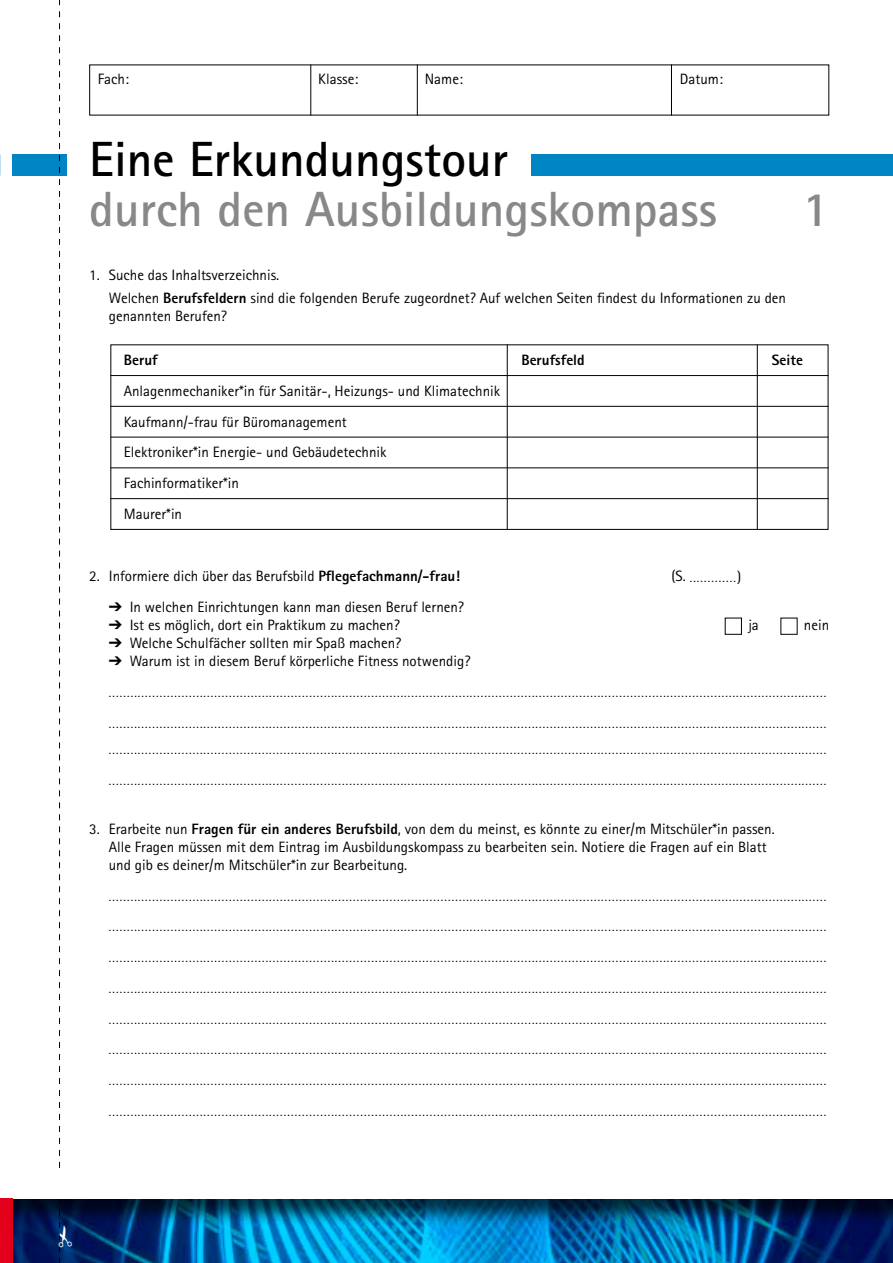
<style>
.page{position:relative;width:893px;height:1263px;background:#fff}
.page>*{position:absolute;margin:0;border:0;box-sizing:border-box;transform-origin:0 0}
.t1{font:700 49.5px "Rotis Sans Serif Pro";color:#87888a}
.t2{font:700 49.5px "Rotis Sans Serif Pro";color:#000}
.t3{font:15px/30.8px "Rotis Sans Serif Pro";color:#000}
.t4{font:800 15px "Rotis Sans Serif Pro";color:#000}
.t5{font:12px "Rotis Sans Serif Pro";color:#000}
.s1{font-weight:800}
.s2{font-size:15px}
</style>
<div class="page">
<img style="left:13px;top:1226px;width:880px;height:37px">
<div style="left:13px;top:155px;width:54px;height:21px;background:#0084c4"></div>
<div style="left:531px;top:155px;width:362px;height:21px;background:#0084c4"></div>
<hr style="left:310px;top:65px;width:1px;height:50px;background:#000">
<hr style="left:417px;top:65px;width:1px;height:50px;background:#000">
<hr style="left:671px;top:65px;width:1px;height:50px;background:#000">
<hr style="left:757px;top:344px;width:1px;height:185px;background:#000">
<hr style="left:507px;top:344px;width:1px;height:185px;background:#000">
<div style="left:110px;top:344px;width:718px;height:186px;border:1px solid #000"></div>
<hr style="left:110px;top:498px;width:718px;height:1px;background:#000">
<hr style="left:110px;top:467px;width:718px;height:1px;background:#000">
<hr style="left:110px;top:406px;width:718px;height:1px;background:#000">
<hr style="left:110px;top:375px;width:718px;height:1px;background:#000">
<hr style="left:110px;top:437px;width:718px;height:1px;background:#000">
<div style="left:725px;top:618px;width:17px;height:17px;border:1px solid #000"></div>
<div style="left:0;top:1169px;width:893px;height:57px;background:#000;opacity:.45"></div>
<div style="left:0;top:1170px;width:893px;height:29px;background:#fff"></div>
<div style="left:0;top:1199px;width:13px;height:64px;background:#e2001a"></div>
<svg style="left:58px;top:0;width:14px;height:1263px"></svg>
<p class="t3" style="left:98px;top:63px;width:33px">Fach:</p>
<p class="t3" style="left:318px;top:63px;width:41px">Klasse:</p>
<p class="t3" style="left:425px;top:63px;width:40px">Name:</p>
<p class="t3" style="left:680px;top:63px;width:45px">Datum:</p>
<h1 class="t2" style="left:89px;top:128px;width:420px">Eine Erkundungstour</h1>
<h1 class="t1" style="left:89px;top:178px;width:629px">durch den Ausbildungskompass</h1>
<h1 class="t1" style="left:803px;top:178px;width:28px">1</h1>
<p class="t3" style="left:109px;top:264px;width:679px;line-height:22.2px;text-indent:-19px">1. Suche das Inhaltsverzeichnis.<br>Welchen <span class="s1">Berufsfeldern</span> sind die folgenden Berufe zugeordnet? Auf welchen Seiten findest du Informationen zu den</p>
<p class="t3" style="left:109px;top:300px;width:120px">genannten Berufen?</p>
<p class="t4" style="left:124px;top:351px;width:35px">Beruf</p>
<p class="t4" style="left:521px;top:351px;width:65px">Berufsfeld</p>
<p class="t4" style="left:772px;top:351px;width:33px">Seite</p>
<p class="t3" style="left:124px;top:376px;width:378px">Anlagenmechaniker*in für Sanitär-, Heizungs- und Klimatechnik Kaufmann/-frau für Büromanagement<br>Elektroniker*in Energie- und Gebäudetechnik Fachinformatiker*in<br>Maurer*in</p>
<p class="t3" style="left:89px;top:561px;width:372px">2. Informiere dich über das Berufsbild <span class="s1">Pflegefachmann/-frau!</span></p>
<p class="t5" style="left:671px;top:570px;width:71px"><span class="s2">(S.</span> .............<span class="s2">)</span></p>
<p class="t3" style="left:109px;top:592px;width:357px">➔ In welchen Einrichtungen kann man diesen Beruf lernen?</p>
<p class="t3" style="left:109px;top:610px;width:293px">➔ Ist es möglich, dort ein Praktikum zu machen?</p>
<p class="t3" style="left:748px;top:610px;width:12px">ja</p>
<p class="t3" style="left:804px;top:610px;width:27px">nein</p>
<p class="t3" style="left:109px;top:628px;width:294px">➔ Welche Schulfächer sollten mir Spaß machen?</p>
<p class="t3" style="left:109px;top:646px;width:363px">➔ Warum ist in diesem Beruf körperliche Fitness notwendig?</p>
<p class="t5" style="left:109px;top:686px;width:719px">.....................................................................................................................................................................................................</p>
<p class="t5" style="left:109px;top:717px;width:719px">.....................................................................................................................................................................................................</p>
<p class="t5" style="left:109px;top:743px;width:719px">.....................................................................................................................................................................................................</p>
<p class="t5" style="left:109px;top:774px;width:719px">.....................................................................................................................................................................................................</p>
<p class="t3" style="left:109px;top:820px;width:667px;line-height:18px;text-indent:-19px">3. Erarbeite nun <span class="s1">Fragen für ein anderes Berufsbild</span>, von dem du meinst, es könnte zu einer/m Mitschüler*in passen.<br>Alle Fragen müssen mit dem Eintrag im Ausbildungskompass zu bearbeiten sein. Notiere die Fragen auf ein Blatt und gib es deiner/m Mitschüler*in zur Bearbeitung.</p>
<p class="t5" style="left:109px;top:889px;width:719px">.....................................................................................................................................................................................................</p>
<p class="t5" style="left:109px;top:920px;width:719px">.....................................................................................................................................................................................................</p>
<p class="t5" style="left:109px;top:951px;width:719px">.....................................................................................................................................................................................................</p>
<p class="t5" style="left:109px;top:982px;width:719px">.....................................................................................................................................................................................................</p>
<p class="t5" style="left:109px;top:1012px;width:719px">.....................................................................................................................................................................................................</p>
<p class="t5" style="left:109px;top:1043px;width:719px">.....................................................................................................................................................................................................</p>
<p class="t5" style="left:109px;top:1074px;width:719px">.....................................................................................................................................................................................................</p>
<p class="t5" style="left:109px;top:1105px;width:719px">.....................................................................................................................................................................................................</p>
</div>
